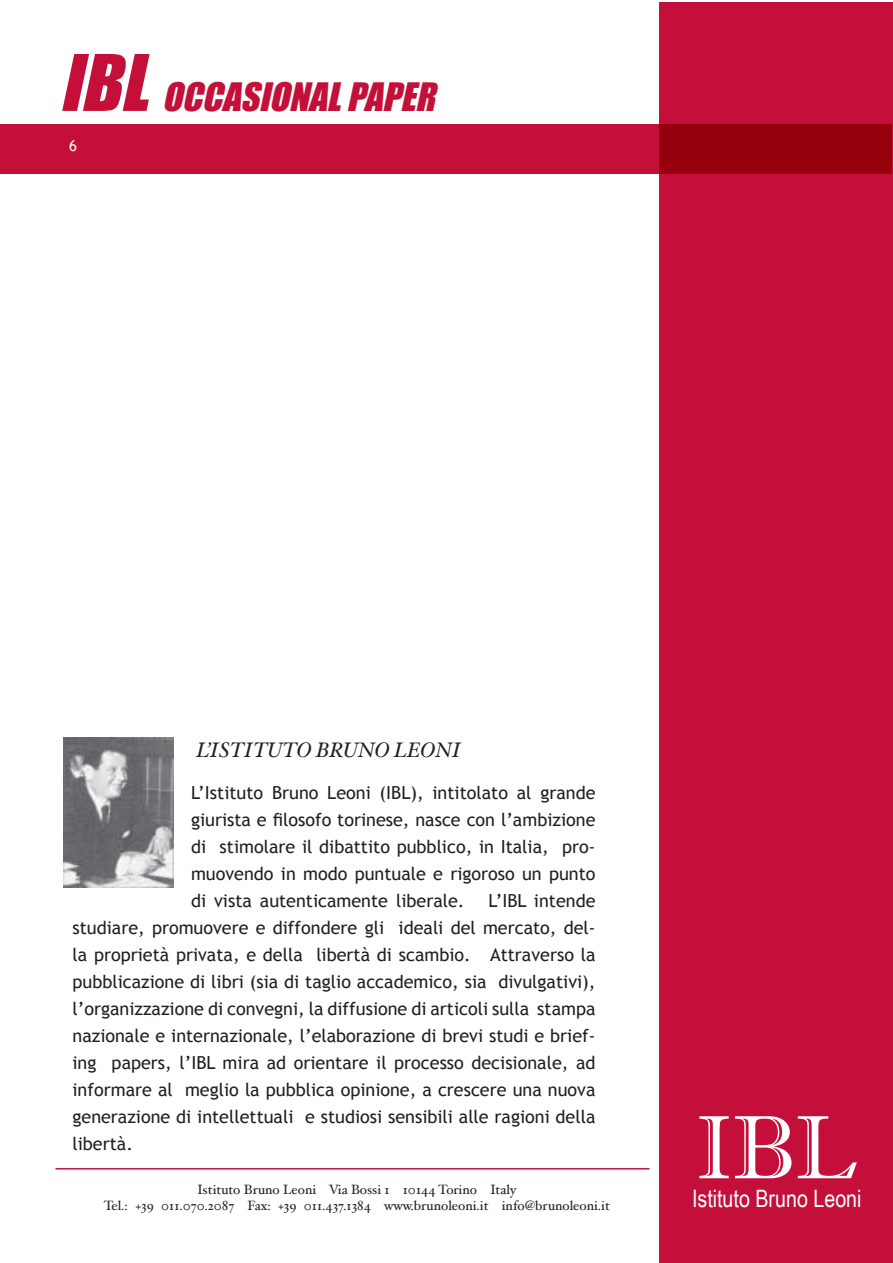
<style>
.page{position:relative;width:893px;height:1263px;background:#fff}
.page>*{position:absolute;margin:0;border:0;box-sizing:border-box;transform-origin:0 0}
.t1{font:90px "Imprint MT Shadow";color:#fff}
.t2{font:italic 36px "Impact";color:#c40f39}
.t3{font:24px "Arial Narrow";color:#fff}
.t4{font:italic 21px "Hoefler Text";color:#231f20}
.t5{font:18px/27px "Trebuchet MS";color:#231f20;text-align:justify}
.t6{font:13.5px "Hoefler Text";color:#231f20}
.s1{font-size:72px}
</style>
<div class="page">
<img style="left:63px;top:738px;width:110px;height:150px">
<div style="left:659px;top:2px;width:234px;height:1261px;background:#c40f3a"></div>
<hr style="left:55px;top:1168px;width:594px;height:1px;background:#c40f3a">
<svg style="left:0;top:124px;width:891px;height:49px;background:#b80b2d"></svg>
<h2 class="t2" style="left:59px;top:75px;width:386px"><span class="s1">IBL</span> OCCASIONALPAPER</h2>
<p class="t4" style="left:196px;top:738px;width:266px">L’ISTITUTO BRUNO LEONI</p>
<p class="t5" style="left:191px;top:779px;width:406px">L’Istituto Bruno Leoni (IBL), intitolato al grande giurista e filosofo torinese, nasce con l’ambizione di stimolare il dibattito pubblico, in Italia, pro&shy;muovendo in modo puntuale e rigoroso un punto di vista autenticamente liberale.</p>
<p class="t5" style="left:72px;top:887px;width:524px;text-indent:416px">L’IBL intende studiare, promuovere e diffondere gli ideali del mercato, del&shy;la proprietà privata, e della libertà di scambio. Attraverso la pubblicazione di libri (sia di taglio accademico, sia divulgativi), l’organizzazione di convegni, la diffusione di articoli sulla stampa nazionale e internazionale, l’elaborazione di brevi studi e brief&shy;ing papers, l’IBL mira ad orientare il processo decisionale, ad informare al meglio la pubblica opinione, a crescere una nuova generazione di intellettuali e studiosi sensibili alle ragioni della libertà.</p>
<p class="t6" style="left:197px;top:1181px;width:321px">Istituto Bruno Leoni – Via Bossi 1 – 10144 Torino – Italy</p>
<h3 class="t3" style="left:692px;top:1185px;width:171px">Istituto Bruno Leoni</h3>
<h1 class="t1" style="left:696px;top:1094px;width:164px">IBL</h1>
<p class="t6" style="left:104px;top:1197px;width:508px">Tel.: (+39) 011.070.2087 – Fax: (+39) 011.437.1384 – www.brunoleoni.it – info@brunoleoni.it</p>
</div>
